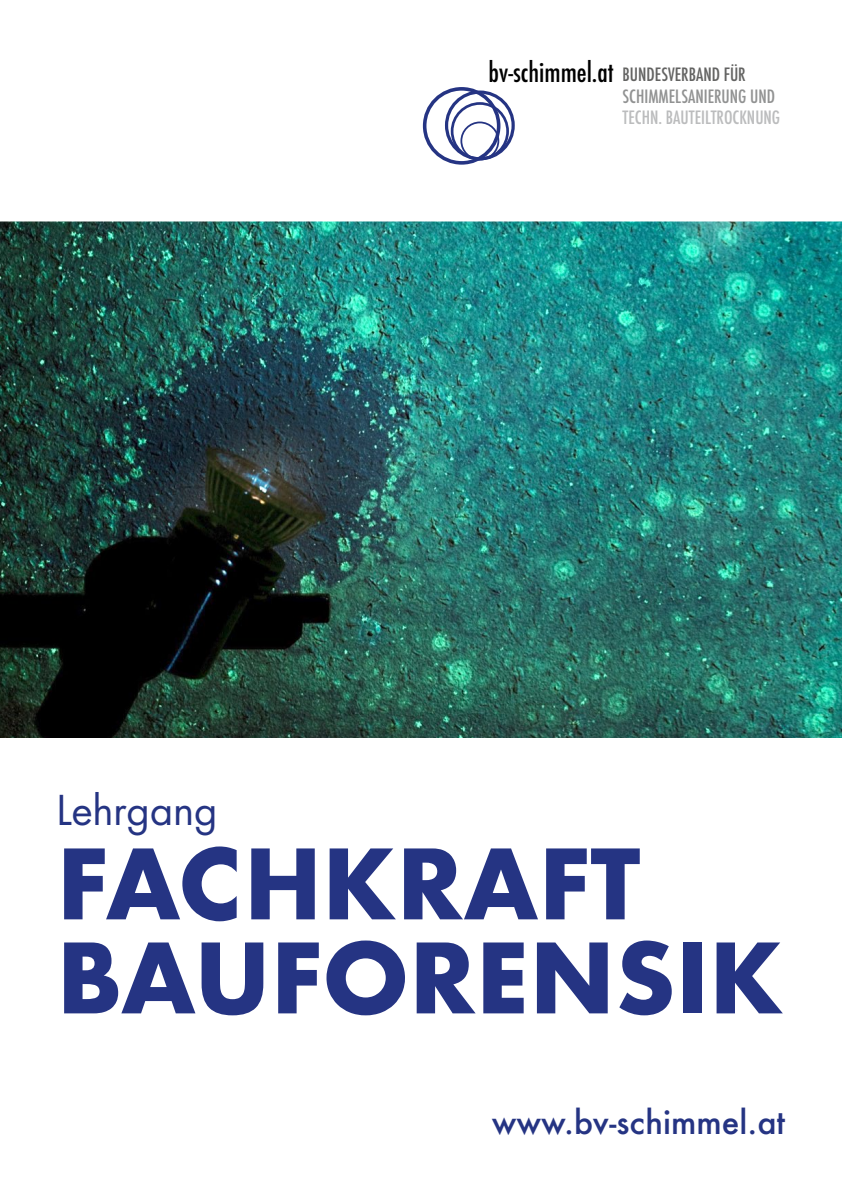
<style>
.page{position:relative;width:842px;height:1191px;background:#fff}
.page>*{position:absolute;margin:0;border:0;box-sizing:border-box;transform-origin:0 0}
.t1{font:700 94px/94px "Futura";color:#253483}
.t2{font:40px "Futura";color:#253483}
.t3{font:500 32px "Futura";color:#253483}
.t4{font:500 condensed 26.6px "Futura";color:#000}
.t5{font:500 condensed 17.8px "Futura";color:#bbbcbd}
.t6{font:500 condensed 17.8px "Futura";color:#919292}
.t7{font:500 condensed 17.8px "Futura";color:#636362}
</style>
<div class="page">
<img style="left:0;top:221px;width:842px;height:516px">
<div style="left:423px;top:87px;width:77px;height:78px;border:4px solid #253483;border-radius:50%"></div>
<div style="left:460px;top:121px;width:39px;height:39px;border:2px solid #253483;border-radius:50%"></div>
<div style="left:451px;top:102px;width:58px;height:58px;border:3px solid #253483;border-radius:50%"></div>
<div style="left:445px;top:90px;width:70px;height:70px;border:3px solid #253483;border-radius:50%"></div>
<h3 class="t4" style="left:489px;top:55px;width:127px">bv-schimmel.at</h3>
<p class="t7" style="left:623px;top:63px;width:125px">BUNDESVERBAND FÜR</p>
<p class="t6" style="left:623px;top:85px;width:154px">SCHIMMELSANIERUNG UND</p>
<p class="t5" style="left:623px;top:106px;width:159px">TECHN. BAUTEILTROCKNUNG</p>
<h2 class="t2" style="left:57px;top:783px;width:162px">Lehrgang</h2>
<h1 class="t1" style="left:57px;top:837px;width:728px">FACHKRAFT<br>BAUFORENSIK</h1>
<h3 class="t3" style="left:492px;top:1100px;width:295px">www.bv-schimmel.at</h3>
</div>
